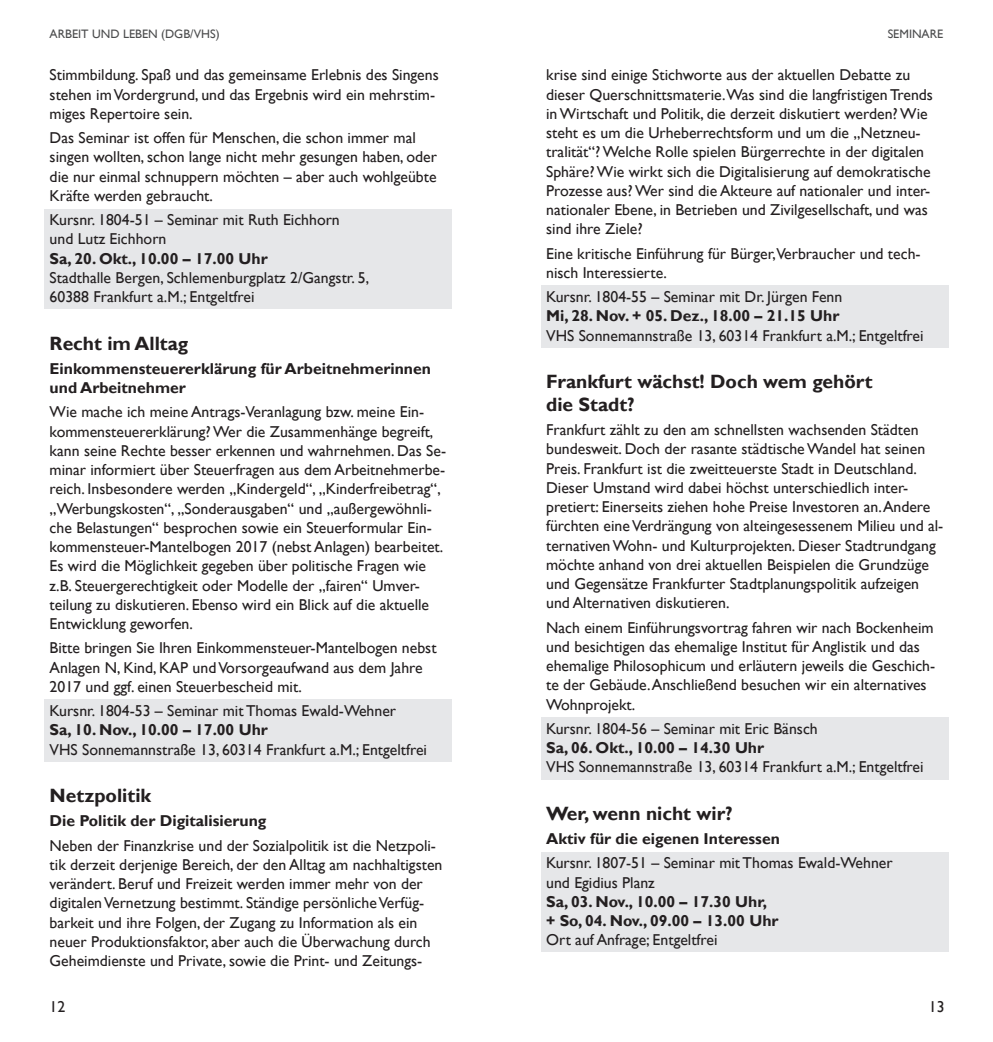
<style>
.page{position:relative;width:993px;height:1042px;background:#fff}
.page>*{position:absolute;margin:0;border:0;box-sizing:border-box;transform-origin:0 0}
.t1{font:700 19.25px/22.8px "Gill Sans";color:#231f20}
.t2{font:15.75px/19.2px "Gill Sans";color:#231f20}
.t3{font:700 15.75px/19.2px "Gill Sans";color:#231f20}
.t4{font:12.25px "Gill Sans";color:#4b4c4d}
</style>
<div class="page">
<div style="left:45px;top:209px;width:406px;height:99px;background:#e6e7e9"></div>
<div style="left:45px;top:699px;width:406px;height:62px;background:#e6e7e9"></div>
<div style="left:541px;top:285px;width:406px;height:62px;background:#e6e7e9"></div>
<div style="left:541px;top:717px;width:406px;height:62px;background:#e6e7e9"></div>
<div style="left:541px;top:852px;width:406px;height:99px;background:#e6e7e9"></div>
<p class="t4" style="left:50px;top:27px;width:171px">Arbeit und Leben (DGB/VHS)</p>
<p class="t4" style="left:887px;top:27px;width:14px">Seminare</p>
<p class="t2" style="left:50px;top:66px;width:390px">Stimmbildung. Spaß und das gemeinsame Erlebnis des Singens stehen im Vordergrund, und das Ergebnis wird ein mehrstim&shy;miges Repertoire sein.</p>
<p class="t2" style="left:50px;top:128px;width:389px">Das Seminar ist offen für Menschen, die schon immer mal singen wollten, schon lange nicht mehr gesungen haben, oder die nur einmal schnuppern möchten – aber auch wohlgeübte Kräfte werden gebraucht.</p>
<p class="t2" style="left:50px;top:210px;width:291px">Kursnr. 1804-51 – Seminar mit Ruth Eichhorn und Lutz Eichhorn</p>
<p class="t3" style="left:50px;top:249px;width:219px">Sa, 20. Okt., 10.00 – 17.00 Uhr</p>
<p class="t2" style="left:50px;top:268px;width:321px">Stadthalle Bergen, Schlemenburgplatz 2/Gangstr. 5,<br>60388 Frankfurt a.M.; Entgeltfrei</p>
<p class="t1" style="left:50px;top:332px;width:140px">Recht im Alltag</p>
<p class="t3" style="left:50px;top:359px;width:383px">Einkommensteuererklärung für Arbeitnehmerinnen und Arbeitnehmer</p>
<p class="t2" style="left:50px;top:403px;width:398px">Wie mache ich meine Antrags-Veranlagung bzw. meine Ein&shy;kommensteuererklärung? Wer die Zusammenhänge begreift, kann seine Rechte besser erkennen und wahrnehmen. Das Se&shy;minar informiert über Steuerfragen aus dem Arbeitnehmerbe&shy;reich. Insbesondere werden „Kindergeld“, „Kinderfreibetrag“, „Werbungskosten“, „Sonderausgaben“ und „außergewöhnli&shy;che Belastungen“ besprochen sowie ein Steuerformular Ein&shy;kommensteuer-Mantelbogen 2017 (nebst Anlagen) bearbeitet.<br>Es wird die Möglichkeit gegeben über politische Fragen wie z.B. Steuergerechtigkeit oder Modelle der „fairen“ Umver&shy;teilung zu diskutieren. Ebenso wird ein Blick auf die aktuelle Entwicklung geworfen.</p>
<p class="t2" style="left:50px;top:639px;width:388px">Bitte bringen Sie Ihren Einkommensteuer-Mantelbogen nebst<br>Anlagen N, Kind, KAP und Vorsorgeaufwand aus dem Jahre<br>2017 und ggf. einen Steuerbescheid mit.</p>
<p class="t2" style="left:50px;top:701px;width:348px">Kursnr. 1804-53 – Seminar mit Thomas Ewald-Wehner</p>
<p class="t3" style="left:50px;top:721px;width:220px">Sa, 10. Nov., 10.00 – 17.00 Uhr</p>
<p class="t2" style="left:50px;top:740px;width:379px">VHS Sonnemannstraße 13, 60314 Frankfurt a.M.; Entgeltfrei</p>
<p class="t1" style="left:50px;top:785px;width:103px">Netzpolitik</p>
<p class="t3" style="left:50px;top:812px;width:218px">Die Politik der Digitalisierung</p>
<p class="t2" style="left:50px;top:836px;width:394px">Neben der Finanzkrise und der Sozialpolitik ist die Netzpoli&shy;tik derzeit derjenige Bereich, der den Alltag am nachhaltigsten verändert. Beruf und Freizeit werden immer mehr von der digitalen Vernetzung bestimmt. Ständige persönliche Verfüg&shy;barkeit und ihre Folgen, der Zugang zu Information als ein neuer Produktionsfaktor, aber auch die Überwachung durch Geheimdienste und Private, sowie die Print- und Zeitungs-</p>
<p class="t2" style="left:50px;top:997px;width:17px">12</p>
<p class="t2" style="left:928px;top:997px;width:17px">13</p>
<p class="t2" style="left:546px;top:66px;width:388px">krise sind einige Stichworte aus der aktuellen Debatte zu dieser Querschnittsmaterie.Was sind die langfristigen Trends in Wirtschaft und Politik, die derzeit diskutiert werden? Wie steht es um die Urheberrechtsform und um die „Netzneu&shy;tralität“? Welche Rolle spielen Bürgerrechte in der digitalen Sphäre? Wie wirkt sich die Digitalisierung auf demokratische Prozesse aus? Wer sind die Akteure auf nationaler und inter&shy;nationaler Ebene, in Betrieben und Zivilgesellschaft, und was sind ihre Ziele?</p>
<p class="t2" style="left:546px;top:244px;width:376px">Eine kritische Einführung für Bürger,Verbraucher und tech&shy;nisch Interessierte.</p>
<p class="t2" style="left:546px;top:287px;width:297px">Kursnr. 1804-55 – Seminar mit Dr. Jürgen Fenn</p>
<p class="t3" style="left:546px;top:307px;width:295px">Mi, 28. Nov. + 05. Dez., 18.00 – 21.15 Uhr</p>
<p class="t2" style="left:546px;top:326px;width:379px">VHS Sonnemannstraße 13, 60314 Frankfurt a.M.; Entgeltfrei</p>
<p class="t1" style="left:546px;top:371px;width:328px">Frankfurt wächst! Doch wem gehört die Stadt?</p>
<p class="t2" style="left:546px;top:420px;width:398px">Frankfurt zählt zu den am schnellsten wachsenden Städten bundesweit. Doch der rasante städtische Wandel hat seinen Preis. Frankfurt ist die zweitteuerste Stadt in Deutschland.<br>Dieser Umstand wird dabei höchst unterschiedlich inter&shy;pretiert: Einerseits ziehen hohe Preise Investoren an. Andere fürchten eine Verdrängung von alteingesessenem Milieu und al&shy;ternativen Wohn- und Kulturprojekten. Dieser Stadtrundgang möchte anhand von drei aktuellen Beispielen die Grundzüge und Gegensätze Frankfurter Stadtplanungspolitik aufzeigen und Alternativen diskutieren.</p>
<p class="t2" style="left:546px;top:618px;width:390px">Nach einem Einführungsvortrag fahren wir nach Bockenheim und besichtigen das ehemalige Institut für Anglistik und das ehemalige Philosophicum und erläutern jeweils die Geschich&shy;te der Gebäude. Anschließend besuchen wir ein alternatives Wohnprojekt.</p>
<p class="t2" style="left:546px;top:719px;width:273px">Kursnr. 1804-56 – Seminar mit Eric Bänsch</p>
<p class="t3" style="left:546px;top:738px;width:219px">Sa, 06. Okt., 10.00 – 14.30 Uhr</p>
<p class="t2" style="left:546px;top:757px;width:379px">VHS Sonnemannstraße 13, 60314 Frankfurt a.M.; Entgeltfrei</p>
<p class="t1" style="left:546px;top:802px;width:188px">Wer, wenn nicht wir?</p>
<p class="t3" style="left:546px;top:829px;width:235px">Aktiv für die eigenen Interessen</p>
<p class="t2" style="left:546px;top:854px;width:348px">Kursnr. 1807-51 – Seminar mit Thomas Ewald-Wehner und Egidius Planz</p>
<p class="t3" style="left:546px;top:892px;width:234px">Sa, 03. Nov., 10.00 – 17.30 Uhr, + So, 04. Nov., 09.00 – 13.00 Uhr</p>
<p class="t2" style="left:546px;top:931px;width:173px">Ort auf Anfrage; Entgeltfrei</p>
</div>
